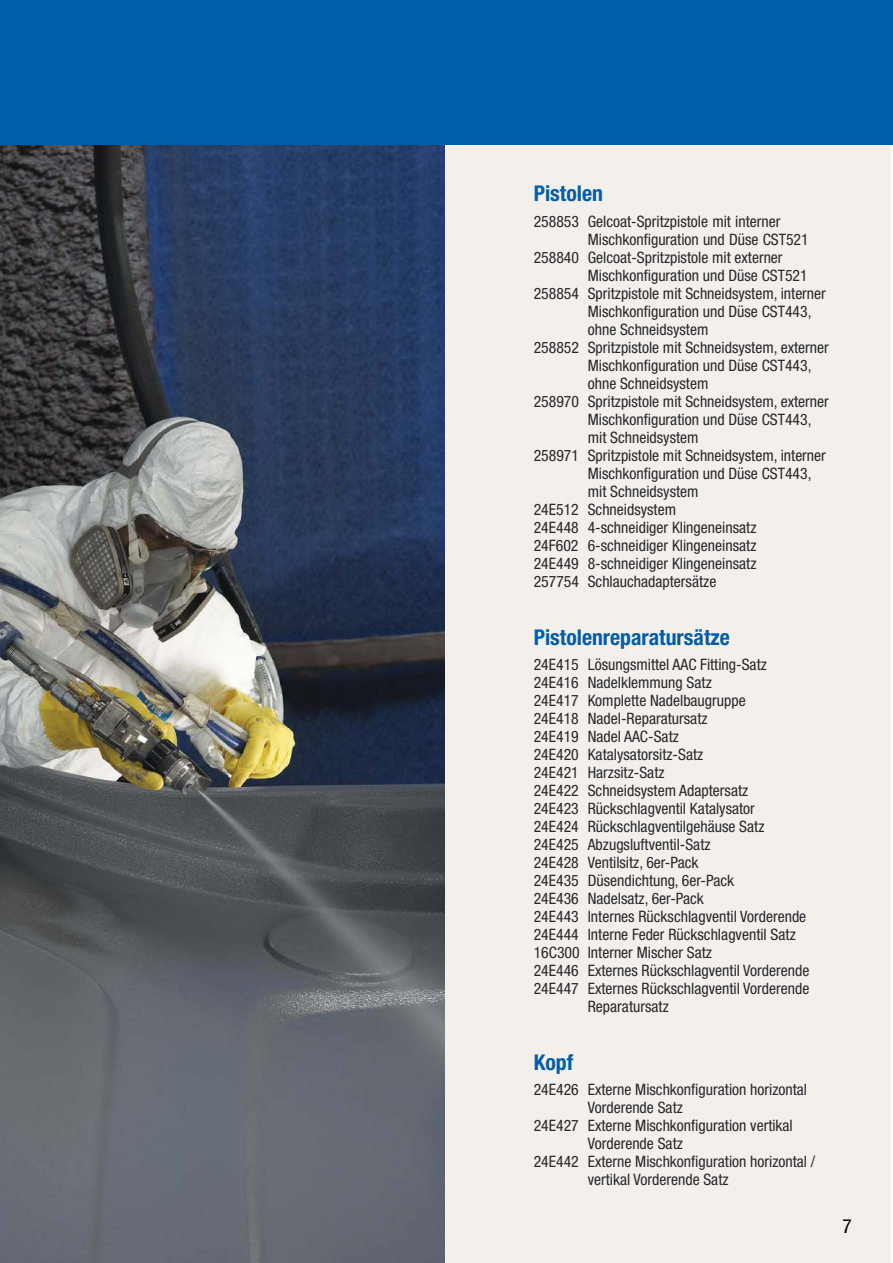
<style>
.page{position:relative;width:893px;height:1263px;background:#fff}
.page>*{position:absolute;margin:0;border:0;box-sizing:border-box;transform-origin:0 0}
.t1{font:700 condensed 21.75px "Helvetica Neue LT Std";color:#005daa}
.t2{font:condensed 19.5px "Helvetica Neue LT Std";color:#000}
.t3{font:condensed 15.75px "Helvetica Neue LT Std";color:#282829}
</style>
<div class="page">
<div style="left:439px;top:119px;width:452px;height:1144px;background:#f3f0ec"></div>
<img style="left:0;top:145px;width:444px;height:1118px">
<div style="left:0;top:0;width:893px;height:145px;background:#005daa"></div>
<h1 class="t1" style="left:534px;top:186px;width:71px">Pistolen</h1>
<p class="t3" style="left:534px;top:216px;width:248px">258853 Gelcoat-Spritzpistole mit interner</p>
<p class="t3" style="left:588px;top:234px;width:222px">Mischkonfiguration und Düse CST521</p>
<p class="t3" style="left:534px;top:252px;width:250px">258840 Gelcoat-Spritzpistole mit externer</p>
<p class="t3" style="left:588px;top:270px;width:221px">Mischkonfiguration und Düse CST521</p>
<p class="t3" style="left:534px;top:288px;width:294px">258854 Spritzpistole mit Schneidsystem, interner</p>
<p class="t3" style="left:588px;top:306px;width:225px">Mischkonfiguration und Düse CST443,</p>
<p class="t3" style="left:588px;top:324px;width:122px">ohne Schneidsystem</p>
<p class="t3" style="left:534px;top:342px;width:297px">258852 Spritzpistole mit Schneidsystem, externer</p>
<p class="t3" style="left:588px;top:360px;width:225px">Mischkonfiguration und Düse CST443,</p>
<p class="t3" style="left:588px;top:378px;width:122px">ohne Schneidsystem</p>
<p class="t3" style="left:534px;top:396px;width:297px">258970 Spritzpistole mit Schneidsystem, externer</p>
<p class="t3" style="left:588px;top:414px;width:225px">Mischkonfiguration und Düse CST443,</p>
<p class="t3" style="left:588px;top:432px;width:112px">mit Schneidsystem</p>
<p class="t3" style="left:534px;top:450px;width:294px">258971 Spritzpistole mit Schneidsystem, interner</p>
<p class="t3" style="left:588px;top:468px;width:225px">Mischkonfiguration und Düse CST443,</p>
<p class="t3" style="left:588px;top:486px;width:112px">mit Schneidsystem</p>
<p class="t3" style="left:534px;top:504px;width:144px">24E512 Schneidsystem</p>
<p class="t3" style="left:534px;top:522px;width:224px">24E448 4-schneidiger Klingeneinsatz</p>
<p class="t3" style="left:534px;top:540px;width:224px">24F602 6-schneidiger Klingeneinsatz</p>
<p class="t3" style="left:534px;top:558px;width:224px">24E449 8-schneidiger Klingeneinsatz</p>
<p class="t3" style="left:534px;top:576px;width:184px">257754 Schlauchadaptersätze</p>
<h1 class="t1" style="left:534px;top:629px;width:198px">Pistolenreparatursätze</h1>
<p class="t3" style="left:534px;top:659px;width:235px">24E415 Lösungsmittel AAC Fitting-Satz</p>
<p class="t3" style="left:534px;top:677px;width:180px">24E416 Nadelklemmung Satz</p>
<p class="t3" style="left:534px;top:695px;width:214px">24E417 Komplette Nadelbaugruppe</p>
<p class="t3" style="left:534px;top:713px;width:175px">24E418 Nadel-Reparatursatz</p>
<p class="t3" style="left:534px;top:731px;width:147px">24E419 Nadel AAC-Satz</p>
<p class="t3" style="left:534px;top:749px;width:171px">24E420 Katalysatorsitz-Satz</p>
<p class="t3" style="left:534px;top:767px;width:132px">24E421 Harzsitz-Satz</p>
<p class="t3" style="left:534px;top:785px;width:216px">24E422 Schneidsystem Adaptersatz</p>
<p class="t3" style="left:534px;top:803px;width:223px">24E423 Rückschlagventil Katalysator</p>
<p class="t3" style="left:534px;top:821px;width:232px">24E424 Rückschlagventilgehäuse Satz</p>
<p class="t3" style="left:534px;top:839px;width:178px">24E425 Abzugsluftventil-Satz</p>
<p class="t3" style="left:534px;top:857px;width:166px">24E428 Ventilsitz, 6er-Pack</p>
<p class="t3" style="left:534px;top:875px;width:202px">24E435 Düsendichtung, 6er-Pack</p>
<p class="t3" style="left:534px;top:893px;width:172px">24E436 Nadelsatz, 6er-Pack</p>
<p class="t3" style="left:534px;top:911px;width:274px">24E443 Internes Rückschlagventil Vorderende</p>
<p class="t3" style="left:534px;top:929px;width:264px">24E444 Interne Feder Rückschlagventil Satz</p>
<p class="t3" style="left:534px;top:947px;width:180px">16C300 Interner Mischer Satz</p>
<p class="t3" style="left:534px;top:965px;width:277px">24E446 Externes Rückschlagventil Vorderende</p>
<p class="t3" style="left:534px;top:983px;width:277px">24E447 Externes Rückschlagventil Vorderende</p>
<p class="t3" style="left:588px;top:1001px;width:83px">Reparatursatz</p>
<h1 class="t1" style="left:534px;top:1054px;width:41px">Kopf</h1>
<p class="t3" style="left:534px;top:1084px;width:275px">24E426 Externe Mischkonfiguration horizontal</p>
<p class="t3" style="left:588px;top:1102px;width:97px">Vorderende Satz</p>
<p class="t3" style="left:534px;top:1120px;width:261px">24E427 Externe Mischkonfiguration vertikal</p>
<p class="t3" style="left:588px;top:1138px;width:97px">Vorderende Satz</p>
<p class="t3" style="left:534px;top:1156px;width:283px">24E442 Externe Mischkonfiguration horizontal /</p>
<p class="t3" style="left:588px;top:1174px;width:142px">vertikal Vorderende Satz</p>
<p class="t2" style="left:842px;top:1219px;width:11px">7</p>
</div>
